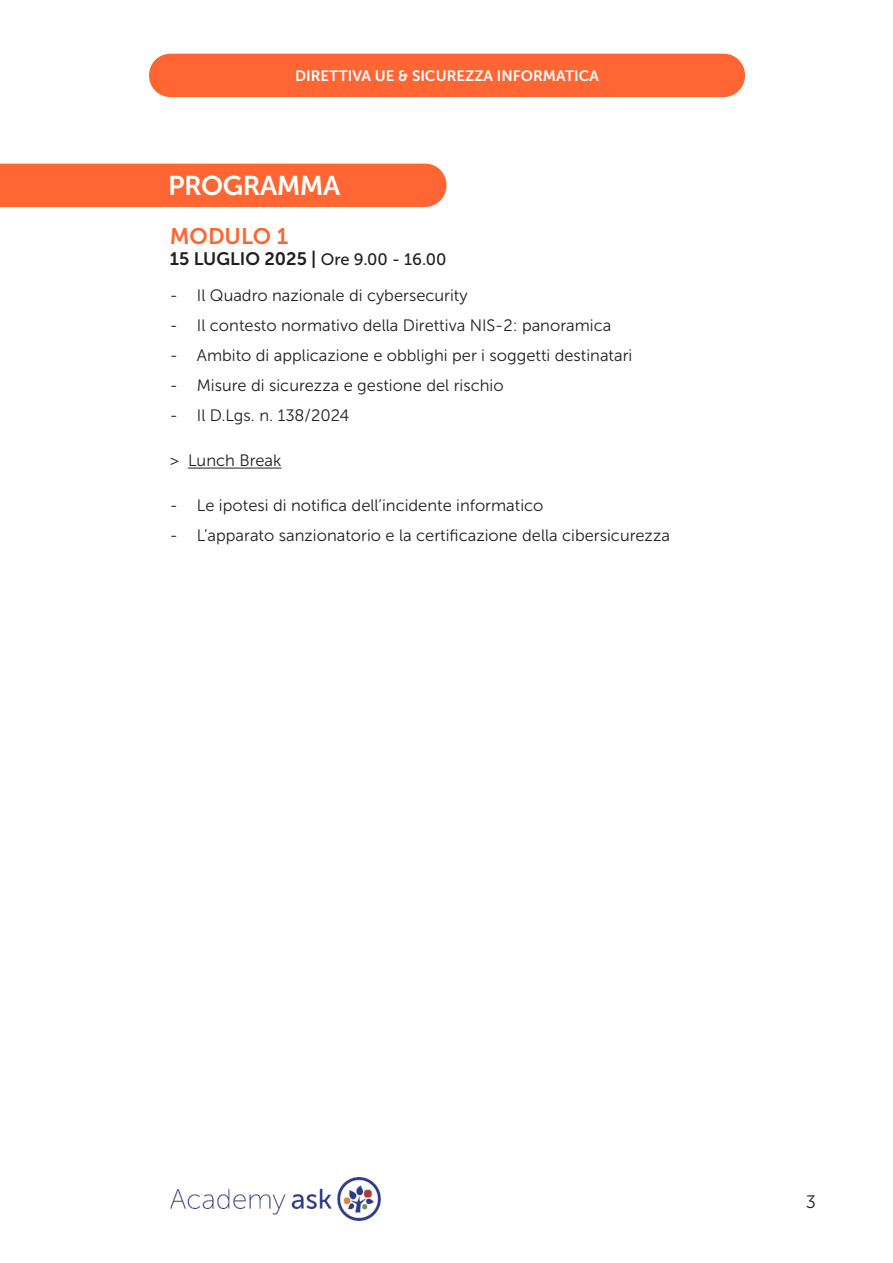
<style>
.page{position:relative;width:893px;height:1263px;background:#fff}
.page>*{position:absolute;margin:0;border:0;box-sizing:border-box;transform-origin:0 0}
.t1{font:27px "Museo Sans 700";letter-spacing:-.02em;color:#fff}
.t2{font:22.5px "Museo Sans 700";color:#f63}
.t3{font:18px "Museo Sans 700";color:#231f20}
.t4{font:18px "Museo Sans 300";color:#231f20}
.t5{font:16.5px "Museo Sans 300";color:#231f20}
.t6{font:15px "Museo Sans 700";color:#fff}
.s1{font-family:"Museo Sans 500";font-size:16.5px}
</style>
<div class="page">
<div style="left:149px;top:54px;width:596px;height:43px;background:#f63;border-radius:21px"></div>
<div style="left:0;top:164px;width:446px;height:43px;background:#f63"></div>
<hr style="left:188px;top:468px;width:94px;height:1px;background:#231f20">
<img style="left:170px;top:1178px;width:210px;height:43px">
<p class="t6" style="left:295px;top:67px;width:305px">DIRETTIVA UE &amp; SICUREZZA INFORMATICA</p>
<p class="t1" style="left:168px;top:171px;width:174px">PROGRAMMA</p>
<p class="t2" style="left:170px;top:224px;width:120px">MODULO 1</p>
<p class="t3" style="left:170px;top:249px;width:278px">15 LUGLIO 2025 | <span class="s1">Ore 9.00 - 16.00</span></p>
<p class="t5" style="left:170px;top:287px;width:299px">- Il Quadro nazionale di cybersecurity</p>
<p class="t5" style="left:170px;top:317px;width:443px">- Il contesto normativo della Direttiva NIS-2: panoramica</p>
<p class="t5" style="left:170px;top:347px;width:464px">- Ambito di applicazione e obblighi per i soggetti destinatari</p>
<p class="t5" style="left:170px;top:377px;width:335px">- Misure di sicurezza e gestione del rischio</p>
<p class="t5" style="left:170px;top:407px;width:181px">- Il D.Lgs. n. 138/2024</p>
<p class="t5" style="left:170px;top:452px;width:113px">&gt; Lunch Break</p>
<p class="t5" style="left:170px;top:497px;width:375px">- Le ipotesi di notifica dell’incidente informatico</p>
<p class="t5" style="left:170px;top:527px;width:502px">- L’apparato sanzionatorio e la certificazione della cibersicurezza</p>
<p class="t4" style="left:806px;top:1192px;width:12px">3</p>
</div>
